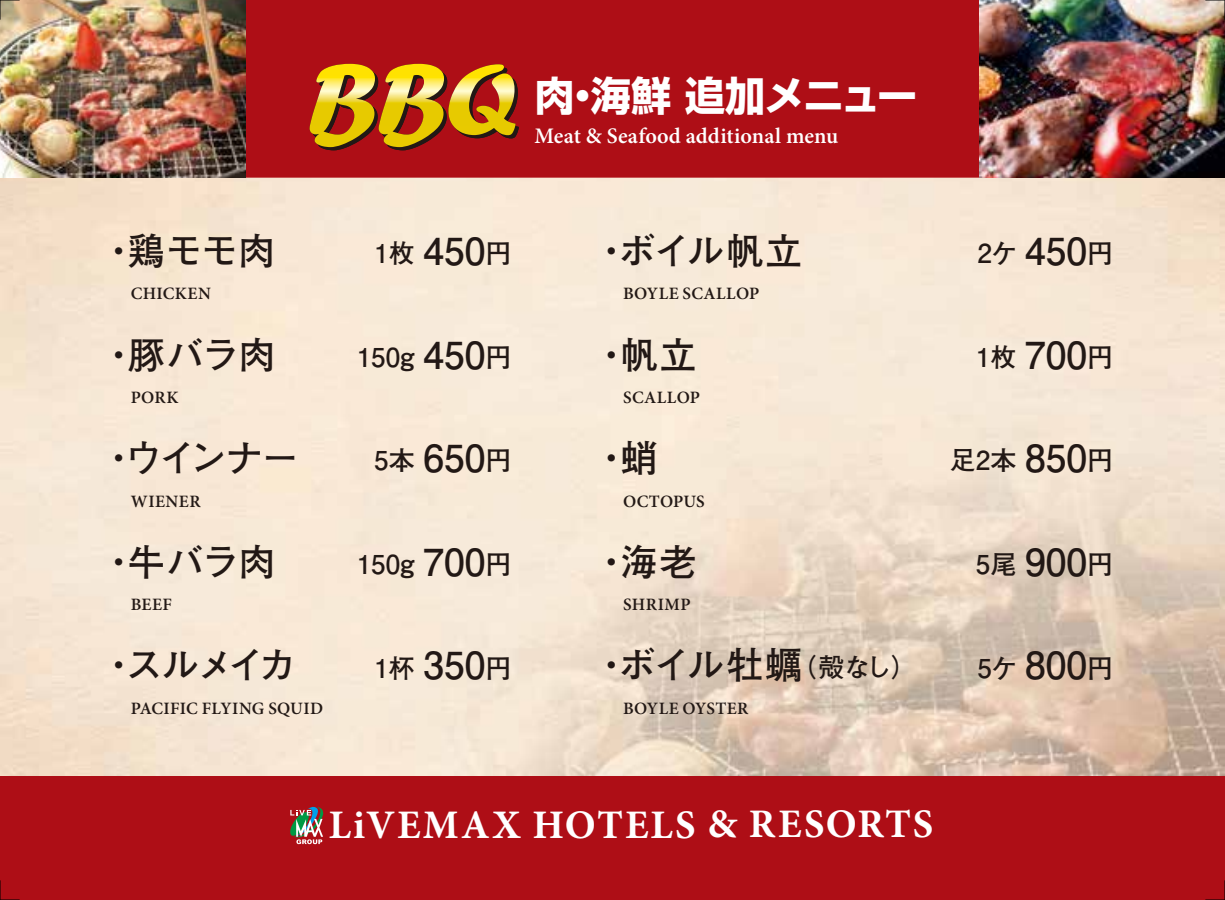
<style>
.page{position:relative;width:1225px;height:900px;background:#fff}
.page>*{position:absolute;margin:0;border:0;box-sizing:border-box;transform-origin:0 0}
.t1{font:105.3px "Forte";color:#221815}
.t2{font:700 40.5px "Minion Pro";letter-spacing:.045em;color:#fff}
.t3{font:700 40.27px "Shin Go Pro";letter-spacing:-.03em;color:#fff}
.t4{font:700 37.12px "Futo Go B101 Pr 5";letter-spacing:-.03em;color:#221815}
.t5{font:700 26.1px "Futo Go B101 Pr 5";color:#221815}
.t6{font:600 22.28px "Minion Pro";letter-spacing:.005em;color:#fff}
.t7{font:600 17.32px "Minion Pro";letter-spacing:.02em;color:#221815}
.s1{font-size:37.12px}
.s2{font-size:26.1px}
</style>
<div class="page">
<div style="left:245px;top:0;width:735px;height:178px;background:#ae0e16"></div>
<img style="left:0;top:0;width:245px;height:178px">
<img style="left:980px;top:0;width:245px;height:178px">
<div style="left:0;top:776px;width:1225px;height:123px;background:#ae0e16"></div>
<svg style="left:309px;top:64px;width:206px;height:83px;background:#d27c1f"></svg>
<svg style="left:290px;top:806px;width:34px;height:38px"></svg>
<svg style="left:0;top:880px;width:20px;height:20px"></svg>
<svg style="left:0;top:0;width:20px;height:20px"></svg>
<svg style="left:1205px;top:0;width:20px;height:20px"></svg>
<svg style="left:1205px;top:880px;width:20px;height:20px"></svg>
<h1 class="t1" style="left:307px;top:38px;width:211px">BBQ</h1>
<h3 class="t3" style="left:534px;top:64px;width:385px">肉・海鮮 追加メニュー</h3>
<p class="t6" style="left:534px;top:120px;width:305px">Meat &amp; Seafood additional menu</p>
<h3 class="t4" style="left:100px;top:221px;width:177px">・鶏モモ肉</h3>
<h3 class="t5" style="left:374px;top:232px;width:139px">1枚 <span class="s1">450</span>円</h3>
<h3 class="t4" style="left:593px;top:221px;width:211px">・ボイル帆立</h3>
<p class="t7" style="left:131px;top:282px;width:82px">CHICKEN</p>
<p class="t7" style="left:623px;top:282px;width:138px">BOYLE SCALLOP</p>
<h3 class="t4" style="left:100px;top:325px;width:177px">・豚バラ肉</h3>
<h3 class="t5" style="left:357px;top:336px;width:156px">150g <span class="s1">450</span>円</h3>
<h3 class="t4" style="left:593px;top:325px;width:105px">・帆立</h3>
<p class="t7" style="left:131px;top:385px;width:49px">PORK</p>
<p class="t7" style="left:623px;top:385px;width:78px">SCALLOP</p>
<h3 class="t4" style="left:100px;top:428px;width:200px">・ウインナー</h3>
<h3 class="t5" style="left:374px;top:439px;width:139px">5本 <span class="s1">650</span>円</h3>
<h3 class="t4" style="left:593px;top:428px;width:66px">・蛸</h3>
<p class="t7" style="left:131px;top:489px;width:71px">WIENER</p>
<p class="t7" style="left:623px;top:489px;width:83px">OCTOPUS</p>
<h3 class="t4" style="left:100px;top:532px;width:177px">・牛バラ肉</h3>
<h3 class="t5" style="left:357px;top:543px;width:156px">150g <span class="s1">700</span>円</h3>
<h3 class="t4" style="left:593px;top:532px;width:105px">・海老</h3>
<p class="t7" style="left:131px;top:592px;width:43px">BEEF</p>
<p class="t7" style="left:623px;top:592px;width:69px">SHRIMP</p>
<h3 class="t4" style="left:100px;top:635px;width:197px">・スルメイカ</h3>
<h3 class="t5" style="left:374px;top:646px;width:139px">1杯 <span class="s1">350</span>円</h3>
<h3 class="t4" style="left:593px;top:635px;width:326px">・ボイル牡蠣<span class="s2">（殻なし）</span></h3>
<p class="t7" style="left:131px;top:696px;width:194px">PACIFIC FLYING SQUID</p>
<p class="t7" style="left:623px;top:696px;width:127px">BOYLE OYSTER</p>
<h3 class="t5" style="left:977px;top:232px;width:137px">2ケ <span class="s1">450</span>円</h3>
<h3 class="t5" style="left:976px;top:336px;width:139px">1枚 <span class="s1">700</span>円</h3>
<h3 class="t5" style="left:950px;top:439px;width:165px">足2本 <span class="s1">850</span>円</h3>
<h3 class="t5" style="left:976px;top:543px;width:139px">5尾 <span class="s1">900</span>円</h3>
<h3 class="t5" style="left:977px;top:646px;width:137px">5ケ <span class="s1">800</span>円</h3>
<h2 class="t2" style="left:329px;top:795px;width:606px">LiVEMAX HOTELS &amp; RESORTS</h2>
</div>
